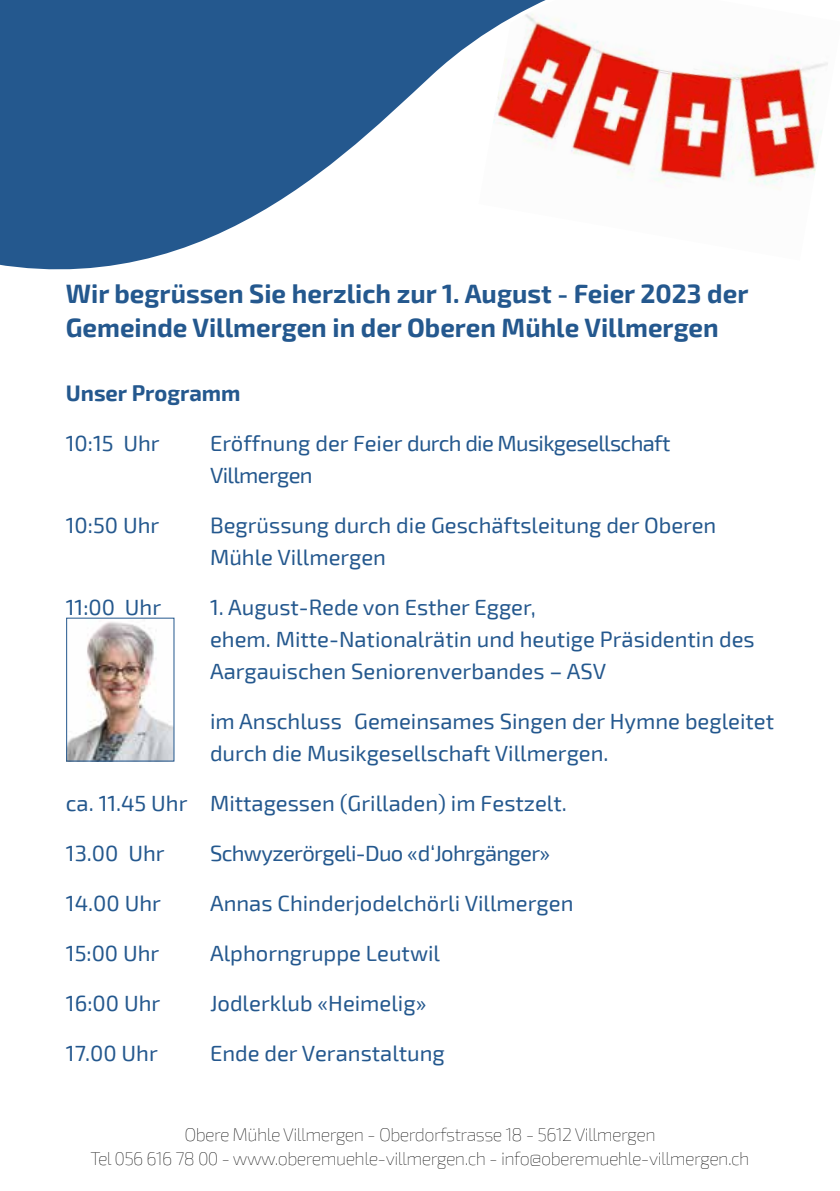
<style>
.page{position:relative;width:840px;height:1191px;background:#fff}
.page>*{position:absolute;margin:0;border:0;box-sizing:border-box;transform-origin:0 0}
.t1{font:700 26px/34px "Exo 2";color:#24588e}
.t2{font:22px/32px "Exo 2";color:#24588e}
.t3{font:22px/32px "Exo 2";letter-spacing:-.03em;color:#24588e}
.t4{font:700 22px "Exo 2";color:#24588e}
.t5{font:100 18px/24px "Exo 2";letter-spacing:-.03em;color:#000;text-align:center}
</style>
<div class="page">
<img style="left:803px;top:62px;width:25px;height:116px">
<svg style="left:0;top:0;width:803px;height:270px"></svg>
<img style="left:68px;top:622px;width:104px;height:137px">
<div style="left:66px;top:618px;width:108px;height:143px;border:1px solid #24588e"></div>
<p class="t1" style="left:66px;top:277px;width:683px">Wir begrüssen Sie herzlich zur 1. August - Feier 2023 der<br>Gemeinde Villmergen in der Oberen Mühle Villmergen</p>
<p class="t4" style="left:66px;top:380px;width:176px">Unser Programm</p>
<p class="t2" style="left:66px;top:428px;width:95px">10:15 Uhr</p>
<p class="t3" style="left:210px;top:428px;width:461px">Eröffnung der Feier durch die Musikgesellschaft<br>Villmergen</p>
<p class="t2" style="left:66px;top:510px;width:95px">10:50 Uhr</p>
<p class="t2" style="left:210px;top:510px;width:507px">Begrüssung durch die Geschäftsleitung der Oberen<br>Mühle Villmergen</p>
<p class="t2" style="left:66px;top:592px;width:97px">11:00 Uhr</p>
<p class="t2" style="left:210px;top:592px;width:546px">1. August-Rede von Esther Egger,<br>ehem. Mitte-Nationalrätin und heutige Präsidentin des<br>Aargauischen Seniorenverbandes – ASV</p>
<p class="t2" style="left:210px;top:706px;width:565px">im Anschluss Gemeinsames Singen der Hymne begleitet durch die Musikgesellschaft Villmergen.</p>
<p class="t2" style="left:66px;top:788px;width:123px">ca. 11.45 Uhr</p>
<p class="t2" style="left:66px;top:838px;width:100px">13.00 Uhr</p>
<p class="t2" style="left:66px;top:888px;width:97px">14.00 Uhr</p>
<p class="t2" style="left:66px;top:938px;width:95px">15:00 Uhr</p>
<p class="t2" style="left:66px;top:988px;width:96px">16:00 Uhr</p>
<p class="t2" style="left:66px;top:1038px;width:93px">17.00 Uhr</p>
<p class="t2" style="left:210px;top:788px;width:358px">Mittagessen (Grilladen) im Festzelt.</p>
<p class="t3" style="left:210px;top:838px;width:341px">Schwyzerörgeli-Duo «d‘Johrgänger»</p>
<p class="t2" style="left:210px;top:888px;width:365px">Annas Chinderjodelchörli Villmergen</p>
<p class="t2" style="left:210px;top:938px;width:231px">Alphorngruppe Leutwil</p>
<p class="t2" style="left:210px;top:988px;width:218px">Jodlerklub «Heimelig»</p>
<p class="t2" style="left:210px;top:1038px;width:236px">Ende der Veranstaltung</p>
<p class="t5" style="left:90px;top:1123px;width:660px">Obere Mühle Villmergen - Oberdorfstrasse 18 - 5612 Villmergen<br>Tel 056 616 78 00 - www.oberemuehle-villmergen.ch - info@oberemuehle-villmergen.ch</p>
</div>
